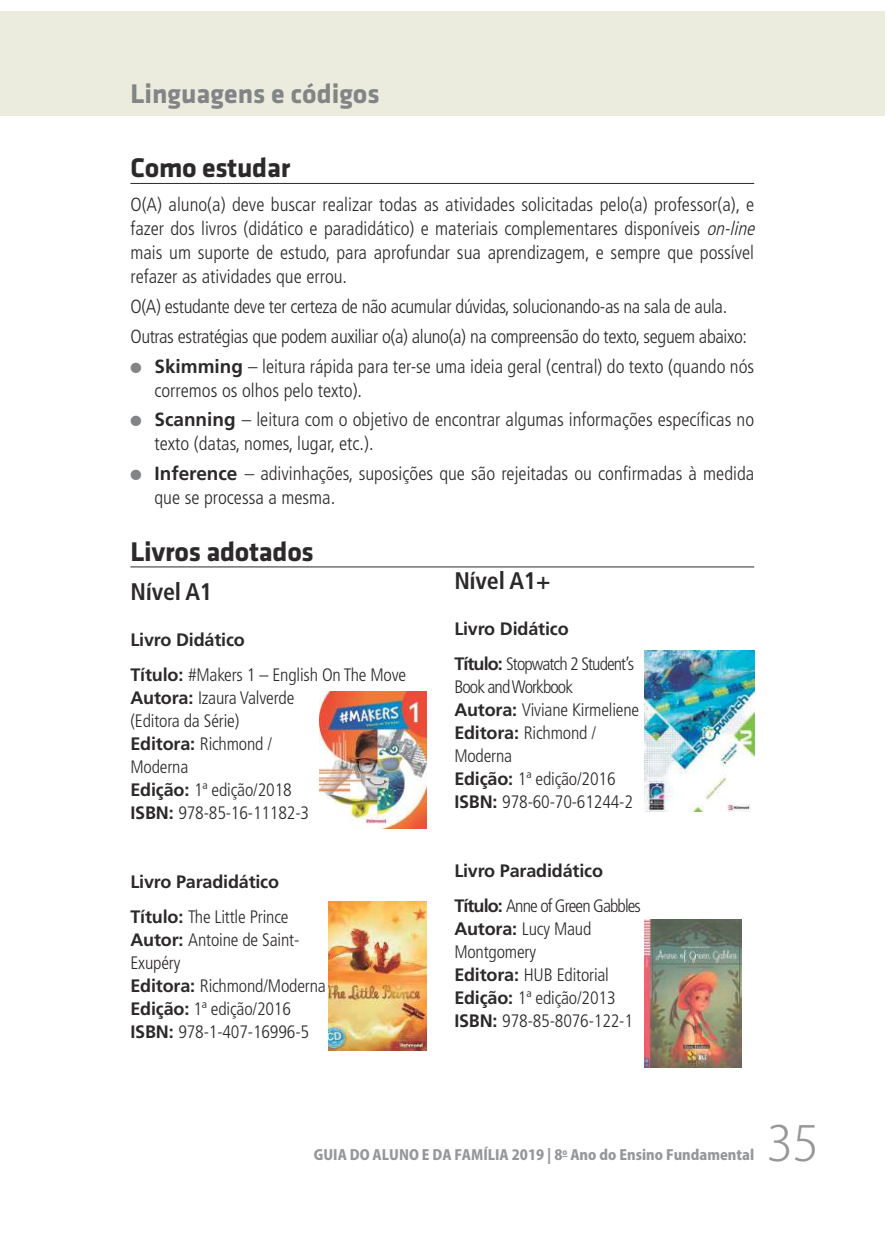
<style>
.page{position:relative;width:896px;height:1248px;background:#fff}
.page>*{position:absolute;margin:0;border:0;box-sizing:border-box;transform-origin:0 0}
.t1{font:300 48px "Koz Go Pro";color:#959799}
.t2{font:700 28px "Klavika";letter-spacing:-.01em;color:#2c292a}
.t3{font:700 28px "Klavika";color:#828486}
.t4{font:700 condensed 24px "Frutiger";letter-spacing:-.01em;color:#2c292a}
.t5{font:300 condensed 19px/24px "Frutiger";color:#2c292a}
.t6{font:300 condensed 19px/29.8px "Frutiger";letter-spacing:-.02em;color:#2c292a}
.t7{font:300 condensed 18px/23px "Frutiger";letter-spacing:-.01em;color:#2c292a}
.t8{font:700 18px/35px "Frutiger";letter-spacing:-.01em;color:#2c292a}
.t9{font:800 14px "Koz Go Pro";color:#959799}
.s1{font-style:italic}
.s2{font-family:"Monotype Sorts";font-weight:400;font-stretch:normal;font-size:14px;color:#828486}
.s3{font-weight:700;font-stretch:normal}
.s4{font-weight:300;font-stretch:condensed}
</style>
<div class="page">
<div style="left:0;top:11px;width:28px;height:105px;background:#ebecdd"></div>
<div style="left:28px;top:11px;width:856px;height:105px;background:#ebecdd"></div>
<hr style="left:130px;top:183px;width:624px;height:1px;background:#2c292a">
<hr style="left:130px;top:566px;width:624px;height:1px;background:#2c292a">
<img style="left:319px;top:691px;width:107px;height:137px">
<img style="left:329px;top:901px;width:97px;height:149px">
<img style="left:645px;top:650px;width:109px;height:161px">
<img style="left:645px;top:919px;width:96px;height:147px">
<h2 class="t3" style="left:130px;top:78px;width:251px">Linguagens e códigos</h2>
<h2 class="t2" style="left:130px;top:153px;width:161px">Como estudar</h2>
<p class="t5" style="left:130px;top:194px;width:630px">O(A) aluno(a) deve buscar realizar todas as atividades solicitadas pelo(a) professor(a), e fazer dos livros (didático e paradidático) e materiais complementares disponíveis <span class="s1">on-line </span>mais um suporte de estudo, para aprofundar sua aprendizagem, e sempre que possível refazer as atividades que errou.</p>
<p class="t6" style="left:130px;top:293px;width:625px">O(A) estudante deve ter certeza de não acumular dúvidas, solucionando-as na sala de aula.<br>Outras estratégias que podem auxiliar o(a) aluno(a) na compreensão do texto, seguem abaixo: <span class="s2">l</span> <span class="s3">Skimming</span> – leitura rápida para ter-se uma ideia geral (central) do texto (quando nós</p>
<p class="t5" style="left:130px;top:377px;width:625px;line-height:29.8px;text-indent:24px">corremos os olhos pelo texto).<br><span class="s2">l</span> <span class="s3">Scanning</span> – leitura com o objetivo de encontrar algumas informações específicas no</p>
<p class="t5" style="left:130px;top:430px;width:625px;line-height:29.8px;text-indent:24px">texto (datas, nomes, lugar, etc.).<br><span class="s2">l</span> <span class="s3">Inference</span> – adivinhações, suposições que são rejeitadas ou confirmadas à medida</p>
<p class="t5" style="left:154px;top:487px;width:182px">que se processa a mesma.</p>
<h2 class="t2" style="left:130px;top:536px;width:185px">Livros adotados</h2>
<p class="t4" style="left:130px;top:581px;width:83px">Nível A1</p>
<p class="t7" style="left:130px;top:624px;width:277px;line-height:35px"><span class="s3">Livro Didático<br>Título:</span> #Makers 1 – English On The Move</p>
<p class="t7" style="left:130px;top:688px;width:180px"><span class="s3">Autora:</span> Izaura Valverde (Editora da Série)<br><span class="s3">Editora:</span> Richmond /<br>Moderna<br><span class="s3">Edição:</span> 1ª edição/2018<br><span class="s3">ISBN:</span> 978-85-16-11182-3</p>
<p class="t4" style="left:454px;top:570px;width:98px">Nível A1+</p>
<p class="t8" style="left:454px;top:612px;width:181px">Livro Didático<br>Título: <span class="s4">Stopwatch 2 Student’s</span></p>
<p class="t7" style="left:454px;top:676px;width:186px">Book and Workbook<br><span class="s3">Autora:</span> Viviane Kirmeliene<br><span class="s3">Editora:</span> Richmond /<br>Moderna<br><span class="s3">Edição:</span> 1ª edição/2016<br><span class="s3">ISBN:</span> 978-60-70-61244-2</p>
<p class="t8" style="left:130px;top:865px;width:160px">Livro Paradidático<br>Título: <span class="s4">The Little Prince</span></p>
<p class="t7" style="left:130px;top:930px;width:197px"><span class="s3">Autor:</span> Antoine de Saint-<br>Exupéry<br><span class="s3">Editora:</span> Richmond/Moderna<br><span class="s3">Edição:</span> 1ª edição/2016<br><span class="s3">ISBN:</span> 978-1-407-16996-5</p>
<p class="t8" style="left:454px;top:854px;width:188px">Livro Paradidático<br>Título: <span class="s4">Anne of Green Gabbles</span></p>
<p class="t7" style="left:454px;top:918px;width:180px"><span class="s3">Autora:</span> Lucy Maud<br>Montgomery<br><span class="s3">Editora:</span> HUB Editorial<br><span class="s3">Edição:</span> 1ª edição/2013<br><span class="s3">ISBN:</span> 978-85-8076-122-1</p>
<p class="t9" style="left:314px;top:1145px;width:442px">GUIA DO ALUNO E DA FAMÍLIA 2019 | 8<sup>o</sup> Ano do Ensino Fundamental</p>
<h1 class="t1" style="left:766px;top:1111px;width:54px">35</h1>
</div>
